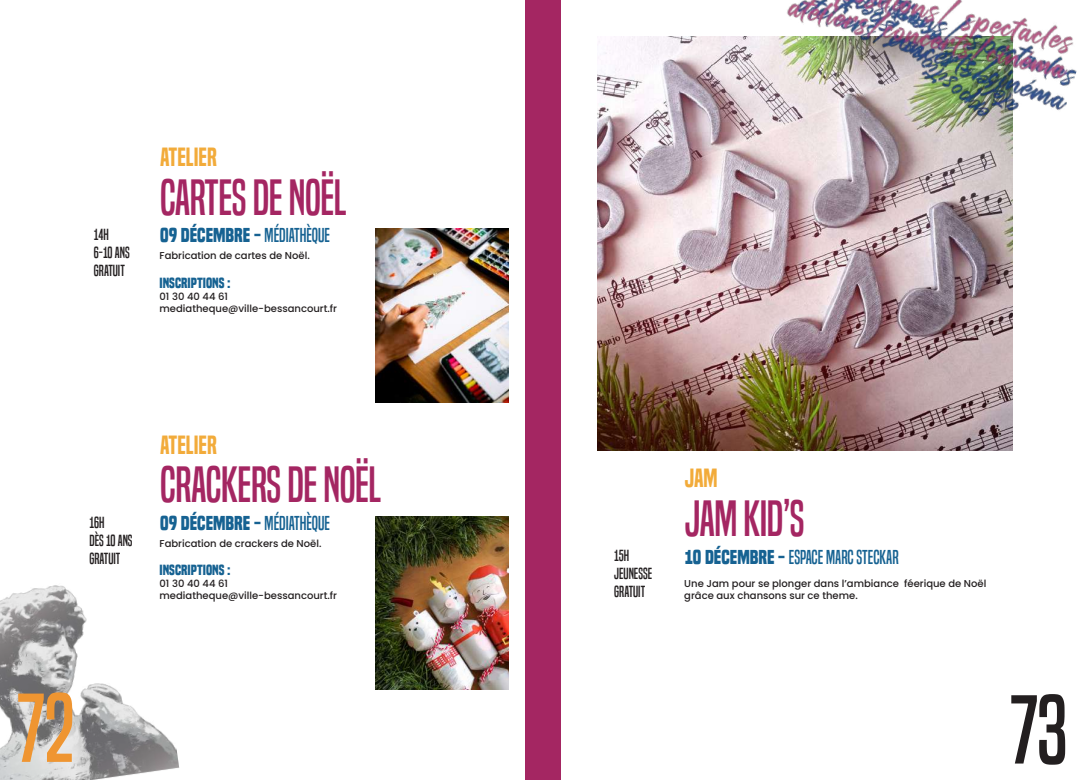
<style>
.page{position:relative;width:1085px;height:780px;background:#fff}
.page>*{position:absolute;margin:0;border:0;box-sizing:border-box;transform-origin:0 0}
.t1{font:90.12px "Built Titling Rg";color:#ef9531}
.t2{font:90.12px "Built Titling Rg";color:#231f20}
.t3{font:47.5px "Built Titling Rg";letter-spacing:-.01em;color:#a42662}
.t4{font:24.5px "Built Titling Sb";color:#f2ab3a}
.t5{font:700 18.75px "Built Titling Rg";color:#166292}
.t6{font:18.75px "Built Titling Rg";color:#166292}
.t7{font:15px/18px "Built Titling Rg";color:#231f20}
.t8{font:700 13.75px "Built Titling Rg";color:#166292}
.t9{font:500 10px/12px "Poppins";color:#231f20}
.s1{font-weight:400}
.s2{font-weight:700}
</style>
<div class="page">
<img style="left:0;top:585px;width:180px;height:195px">
<img style="left:597px;top:36px;width:415px;height:415px">
<div style="left:524px;top:0;width:36px;height:780px;background:#a42662"></div>
<img style="left:376px;top:228px;width:133px;height:174px">
<img style="left:376px;top:516px;width:133px;height:174px">
<img style="left:765px;top:0;width:312px;height:149px">
<h3 class="t4" style="left:160px;top:142px;width:58px">ATELIER</h3>
<h3 class="t7" style="left:94px;top:225px;width:37px">14H<br>6-10 ANS<br>GRATUIT</h3>
<h2 class="t3" style="left:160px;top:169px;width:188px">CARTES DE NOËL</h2>
<h3 class="t5" style="left:160px;top:224px;width:171px">09 DÉCEMBRE - <span class="s1">MÉDIATHÈQUE</span></h3>
<p class="t9" style="left:159px;top:250px;width:152px">Fabrication de cartes de Noël.</p>
<h3 class="t8" style="left:159px;top:275px;width:73px">INSCRIPTIONS :</h3>
<p class="t9" style="left:159px;top:290px;width:179px">01 30 40 44 61 mediatheque@ville-bessancourt.fr</p>
<h3 class="t7" style="left:89px;top:513px;width:45px">16H<br>DÈS 10 ANS<br>GRATUIT</h3>
<h3 class="t4" style="left:160px;top:430px;width:58px">ATELIER</h3>
<h2 class="t3" style="left:160px;top:456px;width:222px">CRACKERS DE NOËL</h2>
<h3 class="t5" style="left:160px;top:512px;width:171px">09 DÉCEMBRE - <span class="s1">MÉDIATHÈQUE</span></h3>
<p class="t9" style="left:159px;top:537px;width:163px">Fabrication de crackers de Noël.</p>
<h3 class="t8" style="left:159px;top:562px;width:73px">INSCRIPTIONS :</h3>
<p class="t9" style="left:159px;top:577px;width:179px">01 30 40 44 61 mediatheque@ville-bessancourt.fr</p>
<h3 class="t4" style="left:684px;top:463px;width:34px">JAM</h3>
<h2 class="t3" style="left:684px;top:490px;width:121px">JAM KID’S</h2>
<h3 class="t7" style="left:614px;top:546px;width:39px">15H<br>JEUNESSE<br>GRATUIT</h3>
<h3 class="t6" style="left:684px;top:545px;width:215px"><span class="s2">10 DÉCEMBRE -</span> ESPACE MARC STECKAR</h3>
<p class="t9" style="left:684px;top:577px;width:303px">Une Jam pour se plonger dans l’ambiance féerique de Noël grâce aux chansons sur ce theme.</p>
<h1 class="t1" style="left:16px;top:675px;width:60px">72</h1>
<h1 class="t2" style="left:1008px;top:676px;width:60px">73</h1>
</div>
